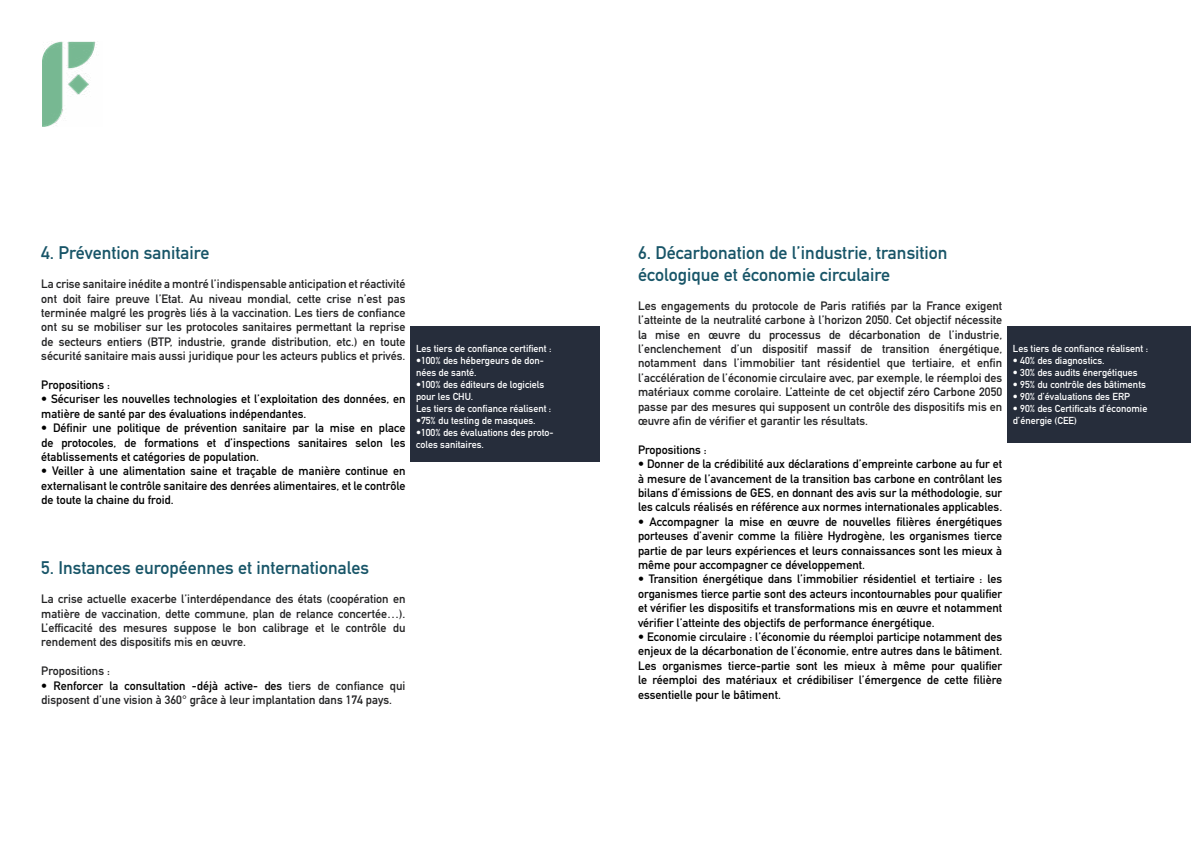
<style>
.page{position:relative;width:1191px;height:842px;background:#fff}
.page>*{position:absolute;margin:0;border:0;box-sizing:border-box;transform-origin:0 0}
.t1{font:18px/21.6px "DIN Mittelschrift Std";color:#185568}
.t2{font:12px/14.4px "DIN Mittelschrift Std";color:#000;text-align:justify}
.t3{font:12px/14.4px "DIN Mittelschrift Std";color:#222223;text-align:justify}
.t4{font:10px/12px "DIN Mittelschrift Std";color:#fff}
.s1{color:#000}
</style>
<div class="page">
<img style="left:43px;top:41px;width:53px;height:85px">
<div style="left:410px;top:326px;width:151px;height:135px;background:#262d3b"></div>
<div style="left:561px;top:326px;width:39px;height:135px;background:#262d3b"></div>
<div style="left:1007px;top:326px;width:151px;height:117px;background:#262d3b"></div>
<div style="left:1158px;top:326px;width:33px;height:117px;background:#262d3b"></div>
<h1 class="t1" style="left:41px;top:242px;width:170px">4. Prévention sanitaire</h1>
<p class="t3" style="left:41px;top:277px;width:366px">La crise sanitaire inédite a montré l’indispensable anticipation et réactivité ont doit faire preuve l’Etat. Au niveau mondial, cette crise n’est pas terminée malgré les progrès liés à la vaccination. Les tiers de confiance ont su se mobiliser sur les protocoles sanitaires permettant la reprise de secteurs entiers (BTP, industrie, grande distribution, etc.) en toute sécurité sanitaire mais aussi juridique pour les acteurs publics et privés.</p>
<p class="t2" style="left:41px;top:378px;width:70px">Propositions :</p>
<p class="t2" style="left:41px;top:392px;width:366px">• Sécuriser les nouvelles technologies et l’exploitation des données, en matière de santé par des évaluations indépendantes.</p>
<p class="t2" style="left:41px;top:421px;width:366px">• Définir une politique de prévention sanitaire par la mise en place de protocoles, de formations et d’inspections sanitaires selon les établissements et catégories de population.</p>
<p class="t2" style="left:41px;top:464px;width:366px">• Veiller à une alimentation saine et traçable de manière continue en externalisant le contrôle sanitaire des denrées alimentaires, et le contrôle de toute la chaine du froid.</p>
<p class="t4" style="left:416px;top:343px;width:137px">Les tiers de confiance certifient :</p>
<p class="t4" style="left:416px;top:355px;width:129px">•100% des hébergeurs de don&shy;nées de santé.</p>
<p class="t4" style="left:416px;top:379px;width:137px">•100% des éditeurs de logiciels pour les CHU.<br>Les tiers de confiance réalisent :</p>
<p class="t4" style="left:416px;top:415px;width:121px">•75% du testing de masques.</p>
<p class="t4" style="left:416px;top:427px;width:139px">•100% des évaluations des proto&shy;coles sanitaires.</p>
<h1 class="t1" style="left:41px;top:557px;width:329px">5. Instances européennes et internationales</h1>
<p class="t3" style="left:41px;top:592px;width:366px">La crise actuelle exacerbe l’interdépendance des états (coopération en matière de vaccination, dette commune, plan de relance concertée…).<br>L’efficacité des mesures suppose le bon calibrage et le contrôle du rendement des dispositifs mis en œuvre.</p>
<p class="t3" style="left:41px;top:664px;width:70px">Propositions :</p>
<p class="t3" style="left:41px;top:678px;width:366px"><span class="s1">• Renforcer la consultation -déjà active- des</span> tiers de confiance qui disposent d’une vision à 360° grâce à leur implantation dans 174 pays.</p>
<h1 class="t1" style="left:638px;top:242px;width:311px">6. Décarbonation de l’industrie, transition écologique et économie circulaire</h1>
<p class="t3" style="left:638px;top:298px;width:366px">Les engagements du protocole de Paris ratifiés par la France exigent l’atteinte de la neutralité carbone à l’horizon 2050. Cet objectif nécessite la mise en œuvre du processus de décarbonation de l’industrie, l’enclenchement d’un dispositif massif de transition énergétique, notamment dans l’immobilier tant résidentiel que tertiaire, et enfin l’accélération de l’économie circulaire avec, par exemple, le réemploi des matériaux comme corolaire. L’atteinte de cet objectif zéro Carbone 2050 passe par des mesures qui supposent un contrôle des dispositifs mis en œuvre afin de vérifier et garantir les résultats.</p>
<p class="t2" style="left:638px;top:442px;width:70px">Propositions :</p>
<p class="t2" style="left:638px;top:457px;width:366px">• Donner de la crédibilité aux déclarations d’empreinte carbone au fur et à mesure de l’avancement de la transition bas carbone en contrôlant les bilans d’émissions de GES, en donnant des avis sur la méthodologie, sur les calculs réalisés en référence aux normes internationales applicables.</p>
<p class="t2" style="left:638px;top:514px;width:366px">• Accompagner la mise en œuvre de nouvelles filières énergétiques porteuses d’avenir comme la filière Hydrogène, les organismes tierce partie de par leurs expériences et leurs connaissances sont les mieux à même pour accompagner ce développement.</p>
<p class="t2" style="left:638px;top:572px;width:366px">• Transition énergétique dans l’immobilier résidentiel et tertiaire : les organismes tierce partie sont des acteurs incontournables pour qualifier et vérifier les dispositifs et transformations mis en œuvre et notamment vérifier l’atteinte des objectifs de performance énergétique.</p>
<p class="t2" style="left:638px;top:630px;width:366px">• Economie circulaire : l’économie du réemploi participe notamment des enjeux de la décarbonation de l’économie, entre autres dans le bâtiment.<br>Les organismes tierce-partie sont les mieux à même pour qualifier le réemploi des matériaux et crédibiliser l’émergence de cette filière essentielle pour le bâtiment.</p>
<p class="t4" style="left:1012px;top:343px;width:137px">Les tiers de confiance réalisent :</p>
<p class="t4" style="left:1012px;top:355px;width:93px">• 40% des diagnostics.</p>
<p class="t4" style="left:1012px;top:367px;width:126px">• 30% des audits énergétiques</p>
<p class="t4" style="left:1012px;top:379px;width:135px">• 95% du contrôle des bâtiments</p>
<p class="t4" style="left:1012px;top:391px;width:119px">• 90% d’évaluations des ERP</p>
<p class="t4" style="left:1012px;top:403px;width:136px">• 90% des Certificats d’économie d’énergie (CEE)</p>
</div>
